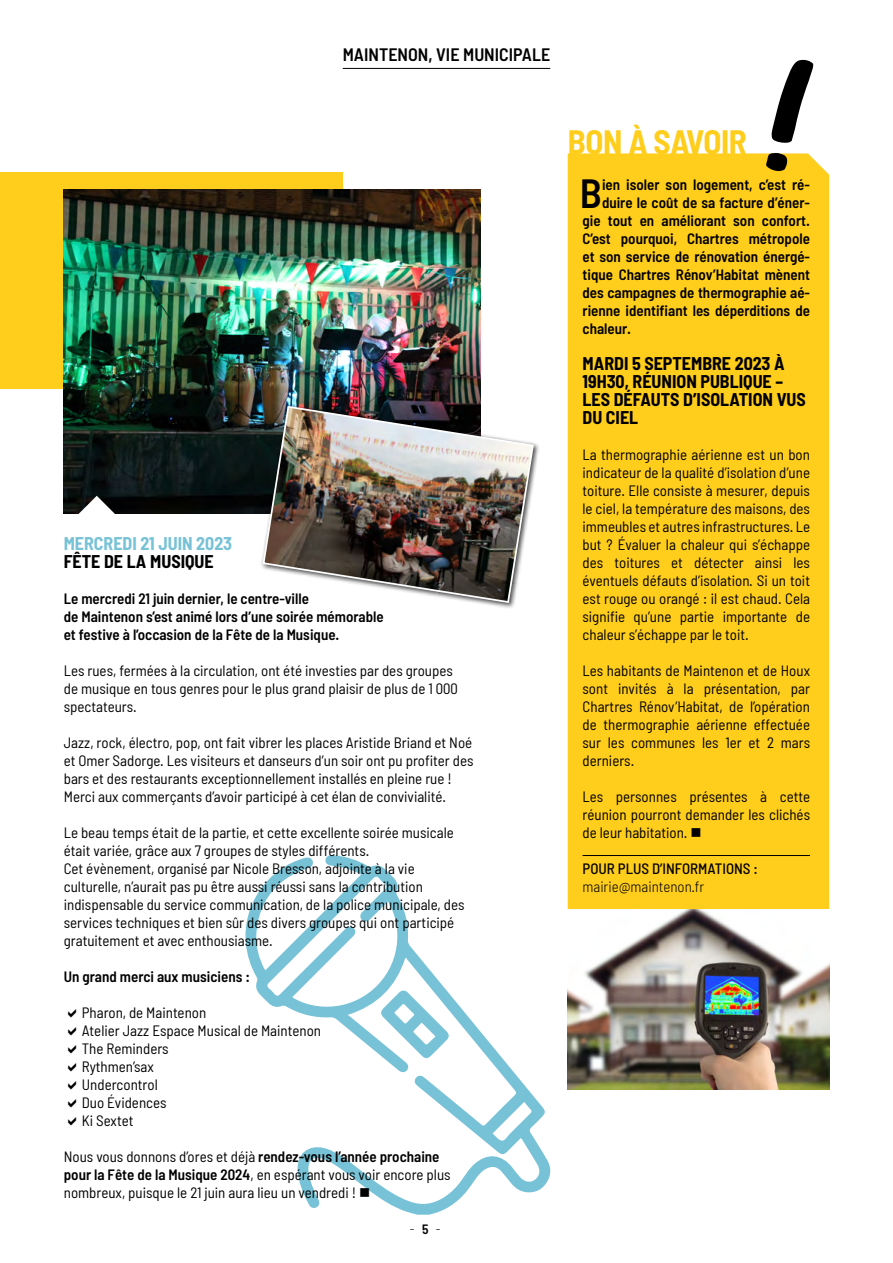
<style>
.page{position:relative;width:893px;height:1263px;background:#fff}
.page>*{position:absolute;margin:0;border:0;box-sizing:border-box;transform-origin:0 0}
.t1{font:600 semi-condensed 40.65px "Barlow";color:#000}
.t2{font:700 semi-condensed 33px "Barlow";letter-spacing:-.01em;color:#ffcd1c}
.t3{font:700 semi-condensed 18px/18px "Barlow";color:#000}
.t4{font:600 semi-condensed 18px "Barlow";color:#000}
.t5{font:700 semi-condensed 18px "Barlow";color:#77c2d6}
.t6{font:semi-condensed 15px/18px "Barlow";color:#000}
.t7{font:600 semi-condensed 15px/18px "Barlow";color:#000}
.t8{font:500 semi-condensed 15px "Barlow";color:#000}
.t9{font:300 semi-condensed 15px "Barlow";color:#000}
.t10{font:300 semi-condensed 13.5px "Barlow";color:#000}
.s1{font-weight:600}
</style>
<div class="page">
<svg style="left:245px;top:855px;width:306px;height:360px"></svg>
<svg style="left:380px;top:990px;width:69px;height:69px"></svg>
<div style="left:0;top:172px;width:343px;height:217px;background:#ffcd1c"></div>
<hr style="left:343px;top:68px;width:207px;height:1px;background:#000">
<div style="left:568px;top:153px;width:261px;height:757px;background:#ffcd1c"></div>
<hr style="left:582px;top:855px;width:228px;height:1px;background:#000">
<img style="left:568px;top:910px;width:261px;height:180px">
<img style="left:64px;top:190px;width:416px;height:324px">
<div style="left:259px;top:403px;width:281px;height:206px;background:#000;opacity:.75"></div>
<img style="left:262px;top:405px;width:273px;height:199px">
<svg style="left:79px;top:496px;width:36px;height:18px"></svg>
<svg style="left:763px;top:153px;width:51px;height:20px"></svg>
<p class="t4" style="left:343px;top:43px;width:209px">MAINTENON, VIE MUNICIPALE</p>
<p class="t5" style="left:64px;top:532px;width:170px">MERCREDI 21 JUIN 2023</p>
<p class="t3" style="left:64px;top:552px;width:151px">FÊTE DE LA MUSIQUE</p>
<p class="t7" style="left:64px;top:589px;width:321px">Le mercredi 21 juin dernier, le centre-ville<br>de Maintenon s’est animé lors d’une soirée mémorable et festive à l’occasion de la Fête de la Musique.</p>
<p class="t6" style="left:64px;top:661px;width:396px">Les rues, fermées à la circulation, ont été investies par des groupes de musique en tous genres pour le plus grand plaisir de plus de 1 000 spectateurs.</p>
<p class="t6" style="left:64px;top:733px;width:411px">Jazz, rock, électro, pop, ont fait vibrer les places Aristide Briand et Noé et Omer Sadorge. Les visiteurs et danseurs d’un soir ont pu profiter des bars et des restaurants exceptionnellement installés en pleine rue !<br>Merci aux commerçants d’avoir participé à cet élan de convivialité.</p>
<p class="t6" style="left:64px;top:823px;width:402px">Le beau temps était de la partie, et cette excellente soirée musicale était variée, grâce aux 7 groupes de styles différents.<br>Cet évènement, organisé par Nicole Bresson, adjointe à la vie culturelle, n’aurait pas pu être aussi réussi sans la contribution indispensable du service communication, de la police municipale, des services techniques et bien sûr des divers groupes qui ont participé gratuitement et avec enthousiasme.</p>
<p class="t7" style="left:64px;top:967px;width:188px">Un grand merci aux musiciens :</p>
<p class="t6" style="left:82px;top:1003px;width:241px">Pharon, de Maintenon<br>Atelier Jazz Espace Musical de Maintenon<br>The Reminders<br>Rythmen’sax<br>Undercontrol<br>Duo Évidences<br>Ki Sextet</p>
<p class="t6" style="left:64px;top:1147px;width:388px">Nous vous donnons d’ores et déjà <span class="s1">rendez-vous l’année prochaine pour la Fête de la Musique 2024</span>, en espérant vous voir encore plus nombreux, puisque le 21 juin aura lieu un vendredi ! ■</p>
<p class="t10" style="left:410px;top:1221px;width:32px">- <span class="s1">5</span> -</p>
<h2 class="t2" style="left:568px;top:121px;width:181px">BON À SAVOIR</h2>
<h1 class="t1" style="left:580px;top:168px;width:24px">B</h1>
<p class="t7" style="left:602px;top:175px;width:210px">ien isoler son logement, c’est ré-</p>
<p class="t7" style="left:602px;top:193px;width:210px">duire le coût de sa facture d’éner-</p>
<p class="t7" style="left:582px;top:211px;width:229px">gie tout en améliorant son confort.</p>
<p class="t7" style="left:582px;top:229px;width:229px">C’est pourquoi, Chartres métropole</p>
<p class="t7" style="left:582px;top:247px;width:229px">et son service de rénovation énergé-</p>
<p class="t7" style="left:582px;top:265px;width:229px">tique Chartres Rénov’Habitat mènent</p>
<p class="t7" style="left:582px;top:283px;width:229px">des campagnes de thermographie aé-</p>
<p class="t7" style="left:582px;top:301px;width:229px">rienne identifiant les déperditions de</p>
<p class="t7" style="left:582px;top:319px;width:50px">chaleur.</p>
<p class="t3" style="left:582px;top:354px;width:225px">MARDI 5 SEPTEMBRE 2023 À<br>19H30, RÉUNION PUBLIQUE –<br>LES DÉFAUTS D’ISOLATION VUS<br>DU CIEL</p>
<p class="t6" style="left:582px;top:445px;width:229px;text-align:justify">La thermographie aérienne est un bon indicateur de la qualité d’isolation d’une toiture. Elle consiste à mesurer, depuis le ciel, la température des maisons, des immeubles et autres infrastructures. Le but ? Évaluer la chaleur qui s’échappe des toitures et détecter ainsi les éventuels défauts d’isolation. Si un toit est rouge ou orangé : il est chaud. Cela signifie qu’une partie importante de chaleur s’échappe par le toit.</p>
<p class="t6" style="left:582px;top:661px;width:229px;text-align:justify">Les habitants de Maintenon et de Houx sont invités à la présentation, par Chartres Rénov’Habitat, de l’opération de thermographie aérienne effectuée sur les communes les 1er et 2 mars derniers.</p>
<p class="t6" style="left:582px;top:787px;width:229px;text-align:justify">Les personnes présentes à cette réunion pourront demander les clichés de leur habitation. ■</p>
<p class="t8" style="left:582px;top:859px;width:177px">POUR PLUS D’INFORMATIONS :</p>
<p class="t9" style="left:582px;top:877px;width:123px">mairie@maintenon.fr</p>
</div>
